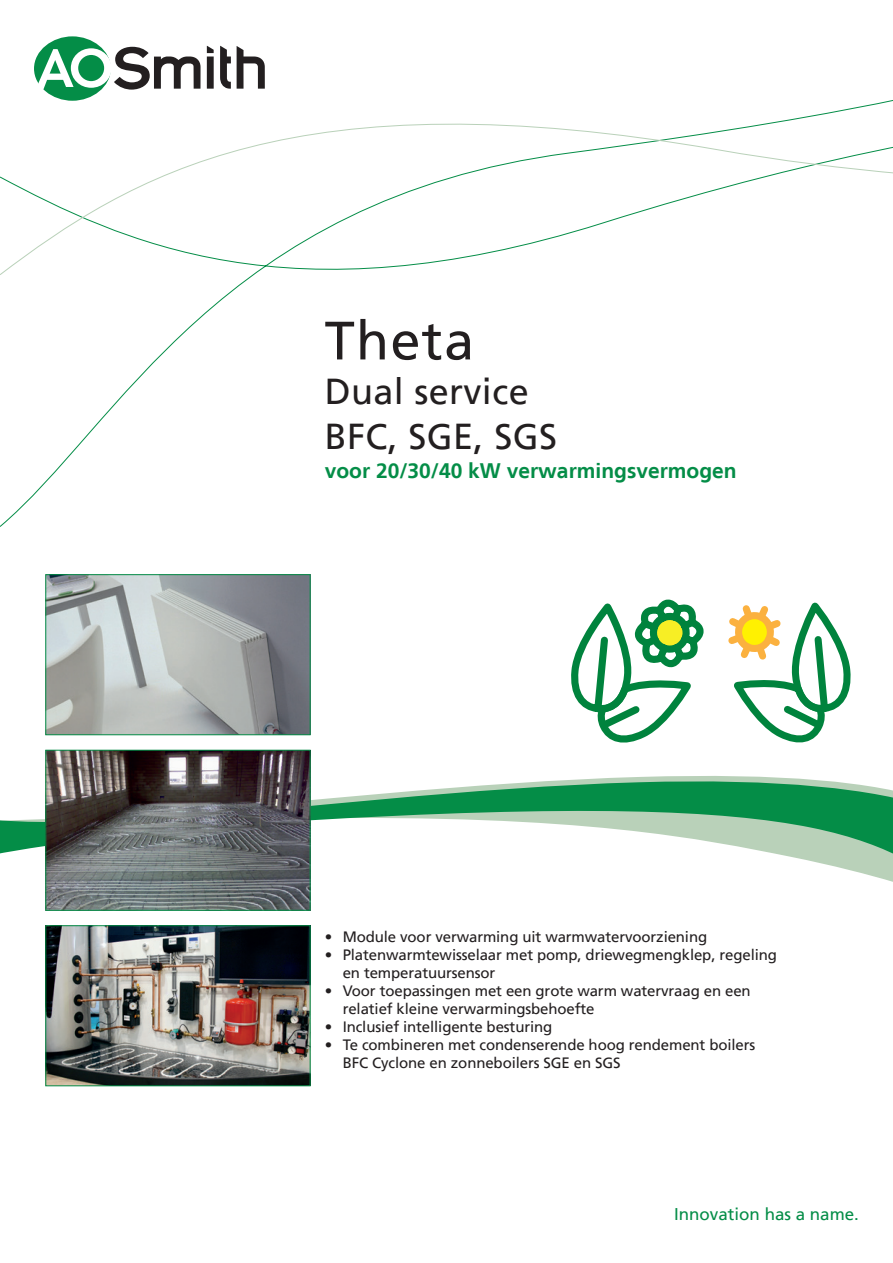
<style>
.page{position:relative;width:893px;height:1263px;background:#fff}
.page>*{position:absolute;margin:0;border:0;box-sizing:border-box;transform-origin:0 0}
.t1{font:54px "Frutiger LT";letter-spacing:.025em;color:#231f20}
.t2{font:36px/45px "Frutiger LT";letter-spacing:.01em;color:#231f20}
.t3{font:700 21px "Frutiger LT";color:#048d47}
.t4{font:16.95px "Frutiger LT";color:#048d47}
.t5{font:15px/18px "Frutiger LT";letter-spacing:-.01em;color:#231f20}
</style>
<div class="page">
<svg style="left:0;top:778px;width:893px;height:99px"></svg>
<svg style="left:0;top:76px;width:893px;height:200px"></svg>
<svg style="left:237px;top:46px;width:28px;height:43px"></svg>
<svg style="left:220px;top:46px;width:11px;height:43px"></svg>
<svg style="left:207px;top:46px;width:7px;height:43px"></svg>
<div style="left:34px;top:36px;width:77px;height:65px;background:#048d47;border-radius:50%"></div>
<svg style="left:37px;top:47px;width:164px;height:43px"></svg>
<svg style="left:728px;top:603px;width:122px;height:139px"></svg>
<svg style="left:571px;top:600px;width:131px;height:142px"></svg>
<img style="left:47px;top:576px;width:261px;height:157px">
<div style="left:45px;top:574px;width:265px;height:161px;border:1px solid #048d47"></div>
<img style="left:47px;top:752px;width:261px;height:157px">
<div style="left:45px;top:750px;width:265px;height:161px;border:1px solid #048d47"></div>
<img style="left:47px;top:927px;width:261px;height:157px">
<div style="left:45px;top:925px;width:265px;height:161px;border:1px solid #048d47"></div>
<h1 class="t1" style="left:325px;top:309px;width:151px">Theta</h1>
<h2 class="t2" style="left:325px;top:370px;width:234px">Dual service<br>BFC, SGE, SGS</h2>
<h3 class="t3" style="left:325px;top:458px;width:413px">voor 20/30/40 kW verwarmingsvermogen</h3>
<p class="t5" style="left:325px;top:928px;width:384px">• Module voor verwarming uit warmwatervoorziening</p>
<p class="t5" style="left:343px;top:946px;width:436px;text-indent:-18px">• Platenwarmtewisselaar met pomp, driewegmengklep, regeling en temperatuursensor</p>
<p class="t5" style="left:343px;top:982px;width:410px;text-indent:-18px">• Voor toepassingen met een grote warm watervraag en een relatief kleine verwarmingsbehoefte</p>
<p class="t5" style="left:325px;top:1018px;width:229px">• Inclusief intelligente besturing</p>
<p class="t5" style="left:343px;top:1036px;width:414px;text-indent:-18px">• Te combineren met condenserende hoog rendement boilers<br>BFC Cyclone en zonneboilers SGE en SGS</p>
<p class="t4" style="left:674px;top:1204px;width:186px">Innovation has a name.</p>
</div>
